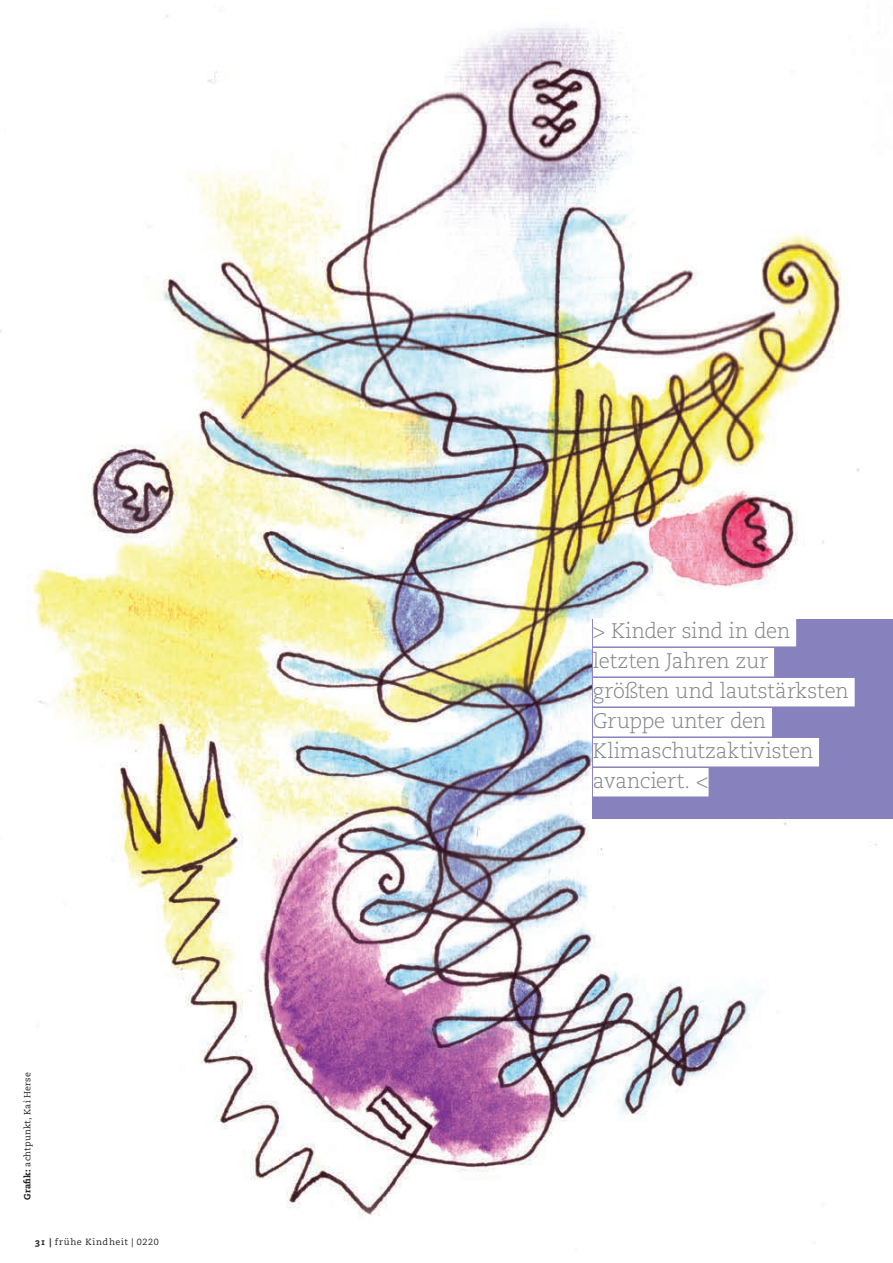
<style>
.page{position:relative;width:893px;height:1263px;background:#fff}
.page>*{position:absolute;margin:0;border:0;box-sizing:border-box;transform-origin:0 0}
.t1{font:300 21px/30px "Caecilia";letter-spacing:-.01em;color:#808285}
.t2{font:9px "Caecilia CE";letter-spacing:.025em;color:#231f20}
.t3{font:9px "Caecilia";letter-spacing:.08em;color:#231f20}
.s1{font-family:"Caecilia";font-weight:800}
.s2{font-family:"Caecilia Heavy Os F"}
</style>
<div class="page">
<img style="left:0;top:15px;width:877px;height:1201px">
<div style="left:593px;top:619px;width:300px;height:200px;background:#8781bd"></div>
<div style="left:593px;top:618px;width:203px;height:28px;background:#fff"></div>
<div style="left:593px;top:648px;width:181px;height:28px;background:#fff"></div>
<div style="left:593px;top:678px;width:262px;height:28px;background:#fff"></div>
<div style="left:593px;top:708px;width:179px;height:28px;background:#fff"></div>
<div style="left:593px;top:738px;width:226px;height:28px;background:#fff"></div>
<div style="left:593px;top:768px;width:116px;height:28px;background:#fff"></div>
<p class="t2" style="left:21px;top:1200px;width:129px;rotate:-90deg"><span class="s1">Grafik:</span> achtpunkt, Kai Herse</p>
<p class="t3" style="left:35px;top:1236px;width:125px"><span class="s2">31 |</span> frühe Kindheit | 0220</p>
<p class="t1" style="left:593px;top:616px;width:257px">&gt; Kinder sind in den letzten Jahren zur größten und lautstärksten<br>Gruppe unter den<br>Klimaschutzaktivisten avanciert. &lt;</p>
</div>
